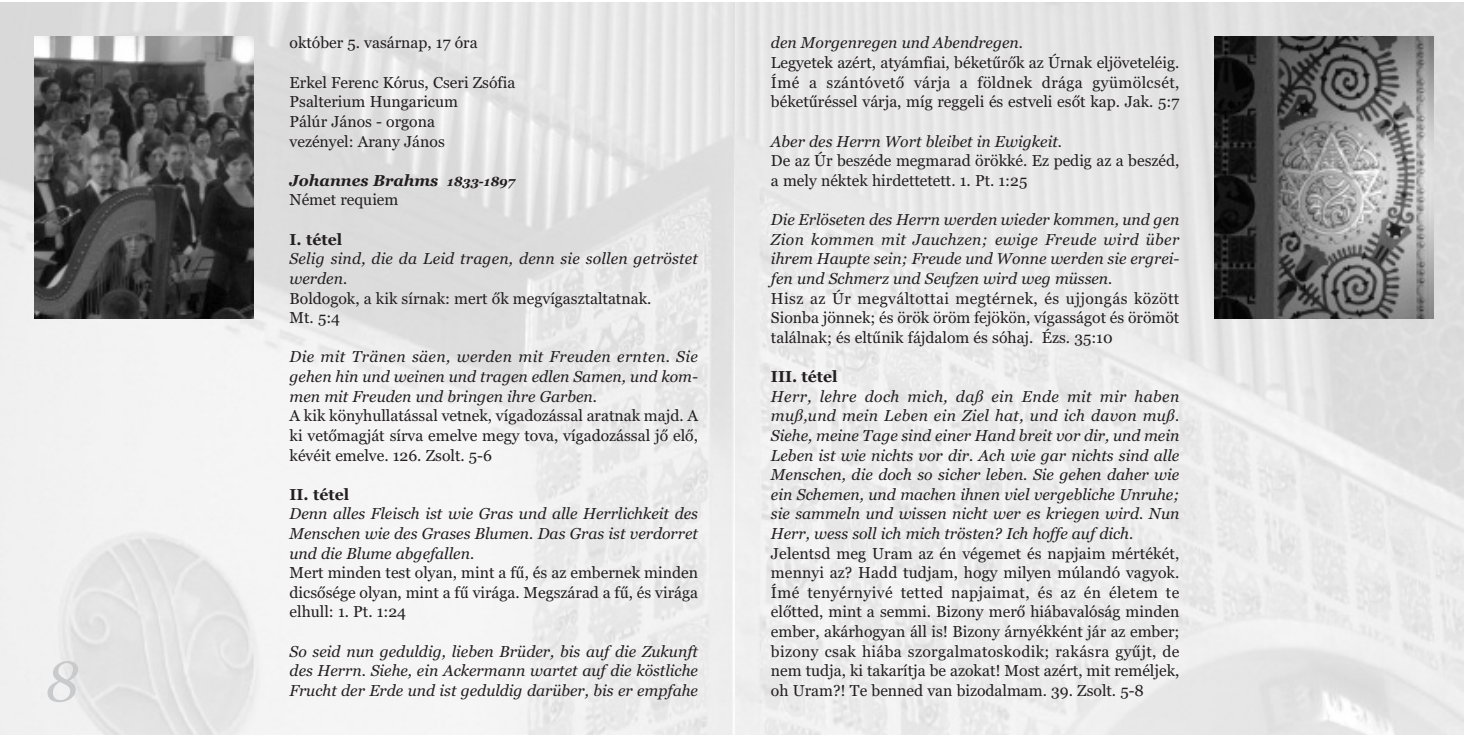
<style>
.page{position:relative;width:1469px;height:735px;background:#fff}
.page>*{position:absolute;margin:0;border:0;box-sizing:border-box;transform-origin:0 0}
.t1{font:italic 56.52px "Georgia";color:#c9cacc}
.t2{font:15.75px/19.6px "Georgia";color:#231f20;text-align:justify}
.t3{font:italic 15.75px/19.6px "Georgia";color:#231f20;text-align:justify}
.t4{font:italic 700 15.75px/19.6px "Georgia";color:#231f20}
.t5{font:700 15.75px "Georgia";color:#231f20}
.s1{font-size:13.12px}
.s2{font-weight:400;font-style:normal}
</style>
<div class="page">
<img style="left:0;top:2px;width:1462px;height:732px">
<img style="left:1214px;top:36px;width:218px;height:282px">
<img style="left:35px;top:36px;width:218px;height:282px">
<h1 class="t1" style="left:45px;top:648px;width:35px">8</h1>
<p class="t2" style="left:289px;top:33px;width:190px">október 5. vasárnap, 17 óra</p>
<p class="t2" style="left:289px;top:72px;width:227px;text-align:left">Erkel Ferenc Kórus, Cseri Zsófia<br>Psalterium Hungaricum<br>Pálúr János - orgona<br>vezényel: Arany János</p>
<p class="t4" style="left:289px;top:170px;width:227px">Johannes Brahms <span class="s1">1833-1897<br></span><span class="s2">Német requiem</span></p>
<p class="t5" style="left:289px;top:230px;width:54px">I. tétel</p>
<p class="t3" style="left:289px;top:249px;width:410px">Selig sind, die da Leid tragen, denn sie sollen getröstet werden.</p>
<p class="t2" style="left:289px;top:288px;width:363px">Boldogok, a kik sírnak: mert ők megvígasztaltatnak.<br>Mt. 5:4</p>
<p class="t3" style="left:289px;top:347px;width:410px">Die mit Tränen säen, werden mit Freuden ernten. Sie gehen hin und weinen und tragen edlen Samen, und kom&shy;men mit Freuden und bringen ihre Garben.</p>
<p class="t2" style="left:289px;top:406px;width:410px">A kik könyhullatással vetnek, vígadozással aratnak majd. A ki vetőmagját sírva emelve megy tova, vígadozással jő elő, kévéit emelve. 126. Zsolt. 5-6</p>
<p class="t5" style="left:289px;top:485px;width:61px">II. tétel</p>
<p class="t3" style="left:289px;top:504px;width:410px">Denn alles Fleisch ist wie Gras und alle Herrlichkeit des Menschen wie des Grases Blumen. Das Gras ist verdorret und die Blume abgefallen.</p>
<p class="t2" style="left:289px;top:562px;width:410px">Mert minden test olyan, mint a fű, és az embernek minden dicsősége olyan, mint a fű virága. Megszárad a fű, és virága elhull: 1. Pt. 1:24</p>
<p class="t3" style="left:289px;top:641px;width:410px">So seid nun geduldig, lieben Brüder, bis auf die Zukunft des Herrn. Siehe, ein Ackermann wartet auf die köstliche Frucht der Erde und ist geduldig darüber, bis er empfahe</p>
<p class="t3" style="left:771px;top:33px;width:254px">den Morgenregen und Abendregen.</p>
<p class="t2" style="left:771px;top:53px;width:410px">Legyetek azért, atyámfiai, béketűrők az Úrnak eljöveteléig.<br>Ímé a szántóvető várja a földnek drága gyümölcsét, béketűréssel várja, míg reggeli és estveli esőt kap. Jak. 5:7</p>
<p class="t3" style="left:771px;top:131px;width:292px">Aber des Herrn Wort bleibet in Ewigkeit.</p>
<p class="t2" style="left:771px;top:151px;width:410px">De az Úr beszéde megmarad örökké. Ez pedig az a beszéd, a mely néktek hirdettetett. 1. Pt. 1:25</p>
<p class="t3" style="left:771px;top:210px;width:410px">Die Erlöseten des Herrn werden wieder kommen, und gen Zion kommen mit Jauchzen; ewige Freude wird über ihrem Haupte sein; Freude und Wonne werden sie ergrei&shy;fen und Schmerz und Seufzen wird weg müssen.</p>
<p class="t2" style="left:771px;top:288px;width:410px">Hisz az Úr megváltottai megtérnek, és ujjongás között Sionba jönnek; és örök öröm fejökön, vígasságot és örömöt találnak; és eltűnik fájdalom és sóhaj. Ézs. 35:10</p>
<p class="t5" style="left:771px;top:367px;width:68px">III. tétel</p>
<p class="t3" style="left:771px;top:386px;width:410px">Herr, lehre doch mich, daß ein Ende mit mir haben muß,und mein Leben ein Ziel hat, und ich davon muß.<br>Siehe, meine Tage sind einer Hand breit vor dir, und mein Leben ist wie nichts vor dir. Ach wie gar nichts sind alle Menschen, die doch so sicher leben. Sie gehen daher wie ein Schemen, und machen ihnen viel vergebliche Unruhe; sie sammeln und wissen nicht wer es kriegen wird. Nun Herr, wess soll ich mich trösten? Ich hoffe auf dich.</p>
<p class="t2" style="left:771px;top:543px;width:410px">Jelentsd meg Uram az én végemet és napjaim mértékét, mennyi az? Hadd tudjam, hogy milyen múlandó vagyok.<br>Ímé tenyérnyivé tetted napjaimat, és az én életem te előtted, mint a semmi. Bizony merő hiábavalóság minden ember, akárhogyan áll is! Bizony árnyékként jár az ember; bizony csak hiába szorgalmatoskodik; rakásra gyűjt, de nem tudja, ki takarítja be azokat! Most azért, mit reméljek,</p>
<p class="t2" style="left:771px;top:680px;width:374px">oh Uram?! Te benned van bizodalmam. 39. Zsolt. 5-8</p>
</div>
